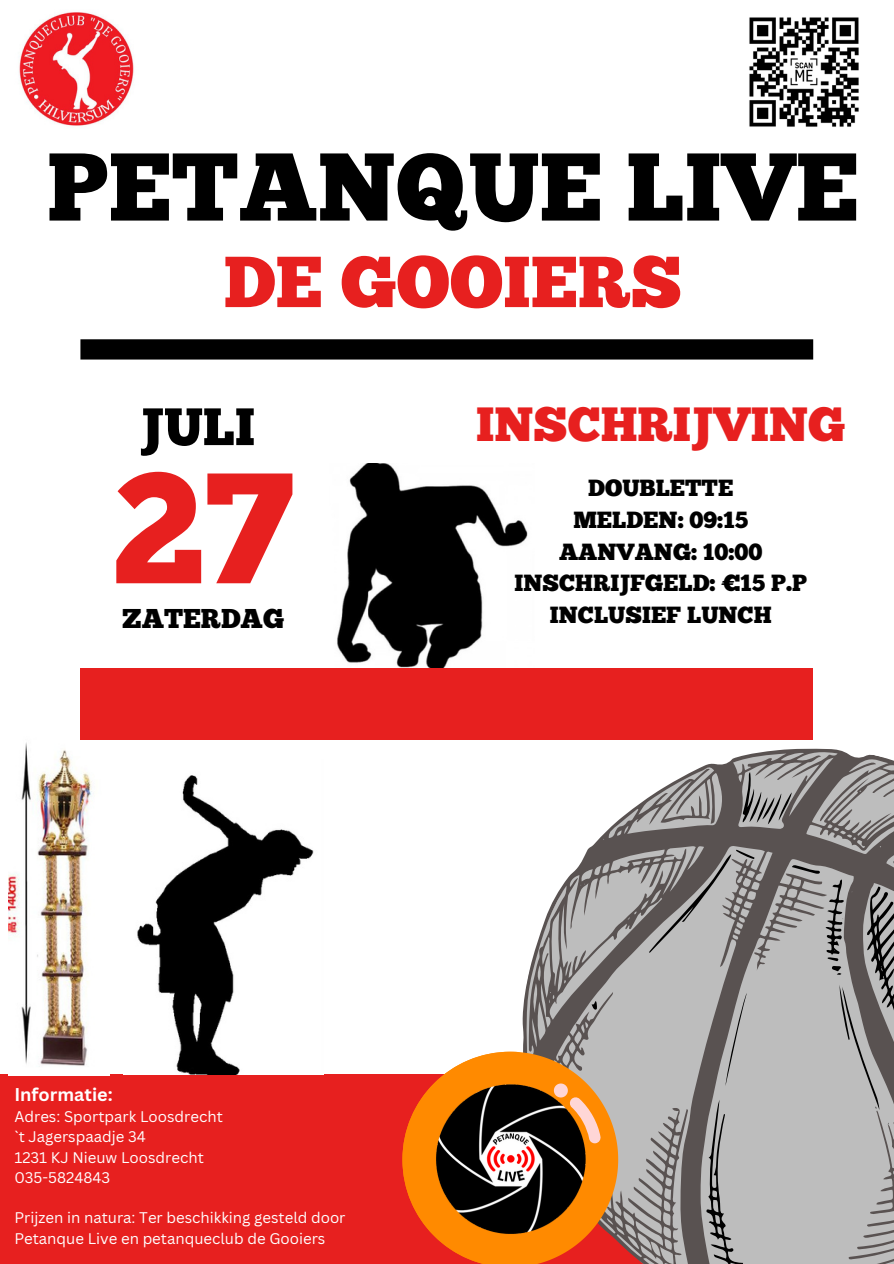
<style>
.page{position:relative;width:894px;height:1264px;background:#fff}
.page>*{position:absolute;margin:0;border:0;box-sizing:border-box;transform-origin:0 0}
.t1{font:156.9px "Chunk Five";color:#e7201f}
.t2{font:96px "Chunk Five";color:#000}
.t3{font:72px "Chunk Five";color:#e7201f}
.t4{font:52.5px "Chunk Five";color:#000}
.t5{font:48px "Chunk Five";color:#e7201f}
.t6{font:27.3px "Chunk Five";color:#000}
.t7{font:23.4px/31.8px "Chunk Five";color:#000;text-align:center}
.t8{font:700 18px "Canva Sans";color:#fff}
.t9{font:15px/20.2px "Canva Sans";color:#fff}
</style>
<div class="page">
<div style="left:0;top:1074px;width:877px;height:189px;background:#e7201f"></div>
<div style="left:80px;top:339px;width:733px;height:20px;background:#000"></div>
<img style="left:137px;top:775px;width:177px;height:299px">
<img style="left:337px;top:463px;width:191px;height:205px">
<svg style="left:470px;top:694px;width:423px;height:569px;fill:#bdbdbd"></svg>
<svg style="left:683px;top:1099px;width:102px;height:164px;background:#a09e9e"></svg>
<svg style="left:723px;top:992px;width:23px;height:94px;background:#9d9c9c"></svg>
<svg style="left:590px;top:1000px;width:8px;height:10px"></svg>
<svg style="left:648px;top:841px;width:107px;height:124px;background:#8f8d8c"></svg>
<svg style="left:791px;top:836px;width:102px;height:273px;background:#959393"></svg>
<svg style="left:738px;top:772px;width:53px;height:54px;background:#939392"></svg>
<svg style="left:521px;top:1051px;width:97px;height:212px;fill:#fc8a02"></svg>
<svg style="left:553px;top:1083px;width:56px;height:127px;background:#f99a32"></svg>
<svg style="left:402px;top:1051px;width:119px;height:212px"></svg>
<img style="left:434px;top:1083px;width:152px;height:152px;border-radius:50%">
<img style="left:19px;top:12px;width:115px;height:114px">
<img style="left:749px;top:17px;width:110px;height:110px">
<img style="left:9px;top:739px;width:101px;height:336px">
<div style="left:80px;top:668px;width:732px;height:71px;background:#e7201f"></div>
<h4 class="t2" style="left:47px;top:148px;width:812px">PETANQUE LIVE</h4>
<h3 class="t3" style="left:223px;top:253px;width:459px">DE GOOIERS</h3>
<h5 class="t4" style="left:140px;top:406px;width:117px">JULI</h5>
<p class="t1" style="left:112px;top:465px;width:183px">27</p>
<p class="t6" style="left:122px;top:607px;width:163px">ZATERDAG</p>
<p class="t5" style="left:476px;top:405px;width:371px">INSCHRIJVING</p>
<p class="t7" style="left:514px;top:474px;width:294px">DOUBLETTE<br>MELDEN: 09:15<br>AANVANG: 10:00<br>INSCHRIJFGELD: €15 P.P<br>INCLUSIEF LUNCH</p>
<p class="t8" style="left:14px;top:1081px;width:100px">Informatie:</p>
<p class="t9" style="left:14px;top:1106px;width:210px">Adres: Sportpark Loosdrecht</p>
<p class="t9" style="left:14px;top:1126px;width:133px">`t Jagerspaadje 34</p>
<p class="t9" style="left:14px;top:1146px;width:191px">1231 KJ Nieuw Loosdrecht</p>
<p class="t9" style="left:14px;top:1166px;width:97px">035-5824843</p>
<p class="t9" style="left:14px;top:1207px;width:332px">Prijzen in natura: Ter beschikking gesteld door<br>Petanque Live en petanqueclub de Gooiers</p>
</div>
